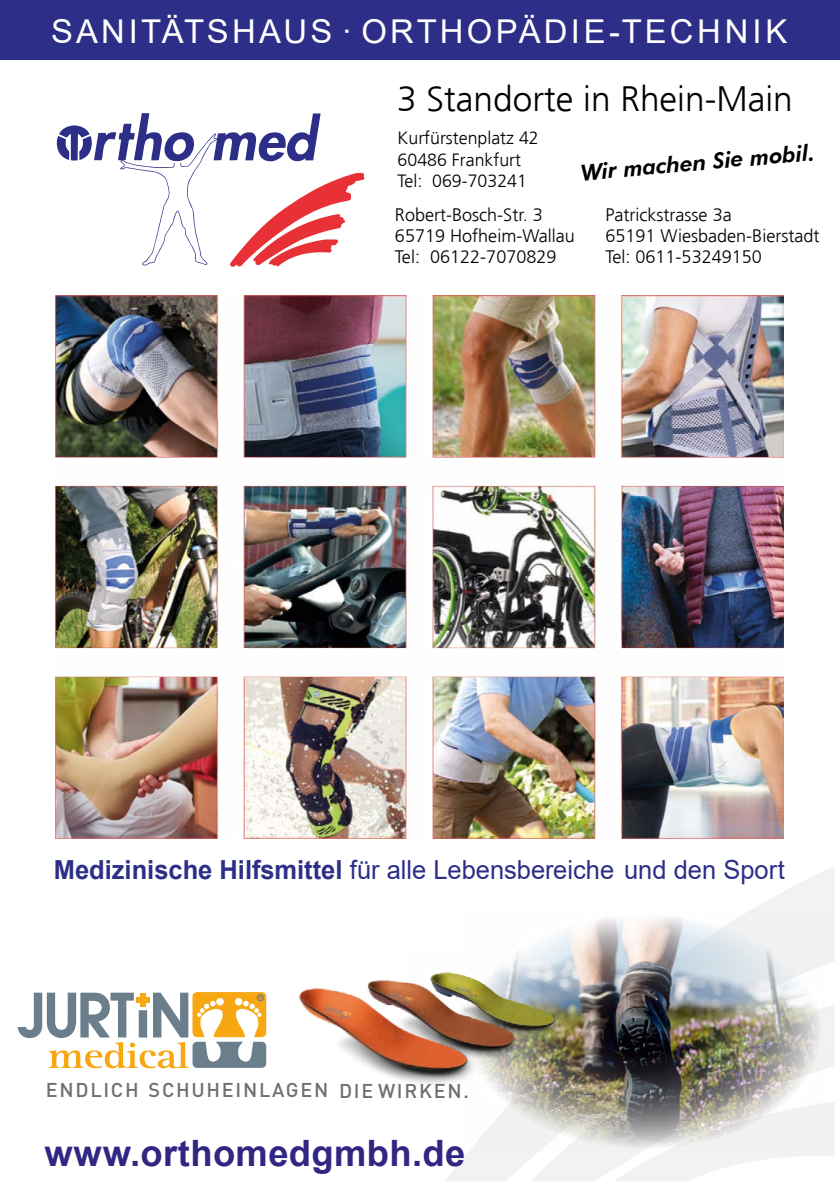
<style>
.page{position:relative;width:840px;height:1191px;background:#fff}
.page>*{position:absolute;margin:0;border:0;box-sizing:border-box;transform-origin:0 0}
.t1{font:700 36.4px "Arial";letter-spacing:.01em;color:#312783}
.t2{font:300 35.2px "Frutiger";color:#000}
.t3{font:32.8px "Arial";letter-spacing:.1em;color:#fff}
.t4{font:800 32px "Raleway";letter-spacing:.01em;color:#fff}
.t5{font:26.2px "Arial";color:#2c2e87}
.t6{font:italic 800 22.2px "Futura BT";color:#000}
.t7{font:500 19.8px "DIN Pro";letter-spacing:.085em;color:#6f6f6e}
.t8{font:300 18px/21px "Frutiger";color:#000}
.t9{font:300 17.8px/21.4px "Frutiger";color:#000}
.s1{font-weight:700}
</style>
<div class="page">
<svg style="left:56px;top:113px;width:309px;height:154px"></svg>
<div style="left:1px;top:0;width:838px;height:59px;background:#2c2e87"></div>
<svg style="left:445px;top:867px;width:389px;height:314px"></svg>
<svg style="left:530px;top:1004px;width:304px;height:177px;fill:#f2f2f2"></svg>
<svg style="left:613px;top:1102px;width:221px;height:79px"></svg>
<img style="left:56px;top:295px;width:727px;height:543px">
<img style="left:463px;top:910px;width:363px;height:241px">
<svg style="left:18px;top:992px;width:170px;height:76px"></svg>
<div style="left:140px;top:993px;width:6px;height:13px;background:#f7a711"></div>
<div style="left:136px;top:996px;width:14px;height:6px;background:#f7a711"></div>
<div style="left:192px;top:992px;width:74px;height:45px;background:#f7a711;border-radius:5px"></div>
<div style="left:192px;top:1041px;width:74px;height:26px;background:#6b7e8b;border-radius:5px"></div>
<svg style="left:216px;top:998px;width:8px;height:7px"></svg>
<svg style="left:197px;top:1000px;width:26px;height:62px"></svg>
<div style="left:256px;top:994px;width:8px;height:7px;border:1px solid #6b7e8b;border-radius:50%"></div>
<svg style="left:235px;top:996px;width:27px;height:66px"></svg>
<img style="left:445px;top:953px;width:131px;height:95px">
<img style="left:445px;top:960px;width:97px;height:112px">
<img style="left:298px;top:971px;width:200px;height:127px">
<h3 class="t3" style="left:51px;top:9px;width:737px">SANITÄTSHAUS · ORTHOPÄDIE-TECHNIK</h3>
<h3 class="t4" style="left:666px;top:18px;width:134px">AUGUST</h3>
<h2 class="t2" style="left:397px;top:79px;width:397px">3 Standorte in Rhein-Main</h2>
<p class="t9" style="left:397px;top:128px;width:143px">Kurfürstenplatz 42<br>60486 Frankfurt<br>Tel: 069-703241</p>
<p class="t8" style="left:395px;top:205px;width:181px">Robert-Bosch-Str. 3<br>65719 Hofheim-Wallau<br>Tel: 06122-7070829</p>
<p class="t8" style="left:605px;top:205px;width:215px">Patrickstrasse 3a<br>65191 Wiesbaden-Bierstadt<br>Tel: 0611-53249150</p>
<p class="t6" style="left:579px;top:159px;width:236px;rotate:-5deg">Wir machen Sie mobil.</p>
<h3 class="t5" style="left:54px;top:852px;width:732px"><span class="s1">Medizinische Hilfsmittel</span> für alle Lebensbereiche und den Sport</h3>
<p class="t7" style="left:46px;top:1077px;width:424px">ENDLICH SCHUHEINLAGEN DIE WIRKEN.</p>
<h1 class="t1" style="left:45px;top:1127px;width:422px">www.orthomedgmbh.de</h1>
</div>
